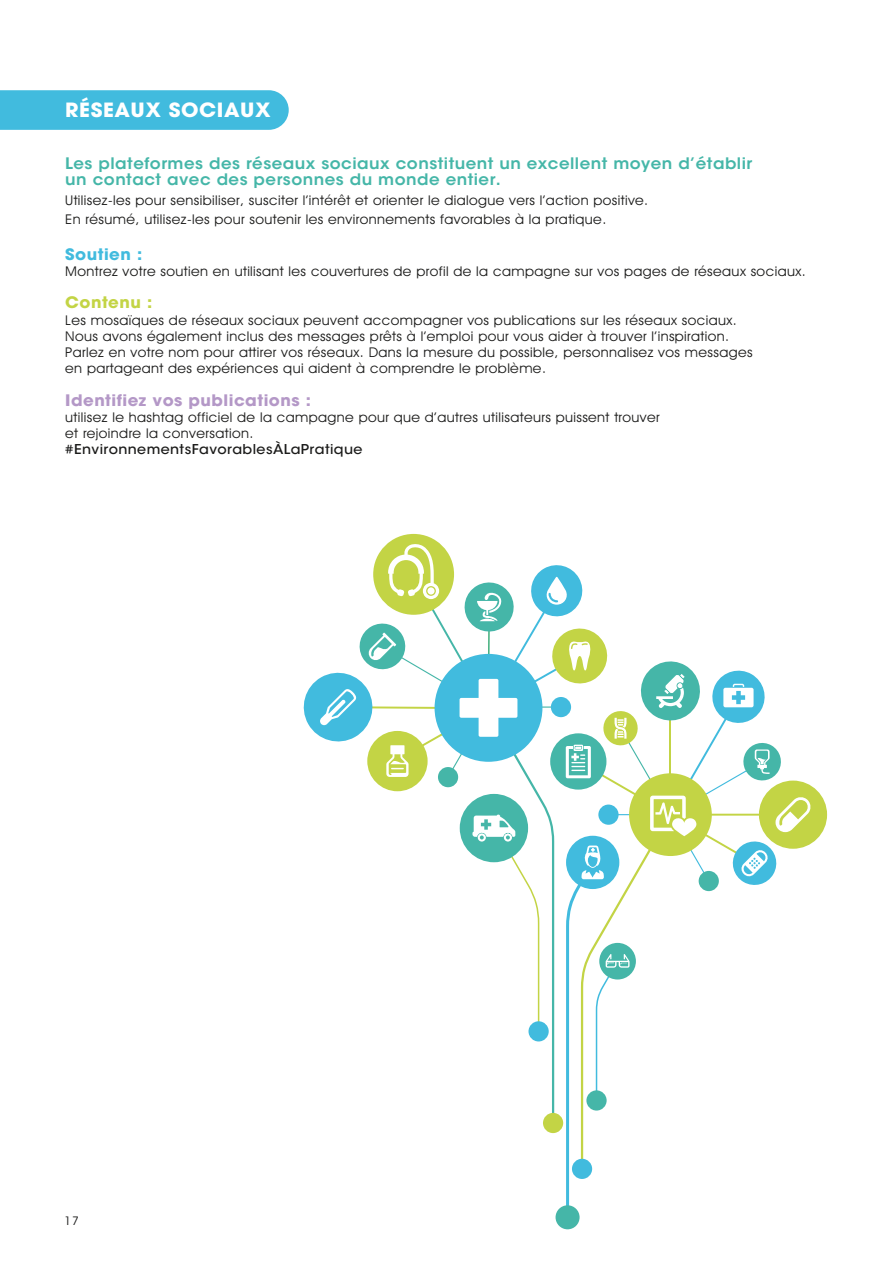
<style>
.page{position:relative;width:893px;height:1263px;background:#fff}
.page>*{position:absolute;margin:0;border:0;box-sizing:border-box;transform-origin:0 0}
.t1{font:700 19.5px "Avant Garde";letter-spacing:.03em;color:#fff;scale:1.05 1}
.t2{font:600 15.75px/16.2px "ITC Avant Garde Std";letter-spacing:.03em;color:#45b6a8;scale:1.05 1}
.t3{font:700 15.75px "Avant Garde";letter-spacing:.03em;color:#b498c7;scale:1.05 1}
.t4{font:700 15.75px "Avant Garde";letter-spacing:.03em;color:#41bbde;scale:1.05 1}
.t5{font:700 15.75px "Avant Garde";letter-spacing:.03em;color:#c3d445;scale:1.05 1}
.t6{font:13.5px/16.2px "Avant Garde IT Cby BT";letter-spacing:.03em;color:#1b1b1a;scale:1.05 1}
.t7{font:500 13.5px "ITC Avant Garde Std";letter-spacing:.03em;color:#1b1b1a;scale:1.05 1}
.t8{font:12px "Avant Garde IT Cby BT";color:#1b1b1a;scale:1.05 1}
</style>
<div class="page">
<div style="left:0;top:90px;width:289px;height:40px;background:#41bbde"></div>
<div style="left:556px;top:1205px;width:24px;height:24px;background:#45b6a8;border-radius:50%"></div>
<div style="left:373px;top:534px;width:81px;height:81px;background:#c3d445;border-radius:50%"></div>
<div style="left:759px;top:780px;width:68px;height:69px;background:#c3d445;border-radius:50%"></div>
<svg style="left:303px;top:543px;width:508px;height:674px"></svg>
<h1 class="t1" style="left:65px;top:97px;width:197px">RÉSEAUX SOCIAUX</h1>
<p class="t2" style="left:65px;top:155px;width:656px">Les plateformes des réseaux sociaux constituent un excellent moyen d’établir un contact avec des personnes du monde entier.</p>
<p class="t6" style="left:65px;top:190px;width:557px;line-height:19.5px">Utilisez-les pour sensibiliser, susciter l’intérêt et orienter le dialogue vers l’action positive.<br>En résumé, utilisez-les pour soutenir les environnements favorables à la pratique.</p>
<p class="t4" style="left:65px;top:244px;width:75px">Soutien :</p>
<p class="t6" style="left:65px;top:263px;width:707px">Montrez votre soutien en utilisant les couvertures de profil de la campagne sur vos pages de réseaux sociaux.</p>
<p class="t5" style="left:65px;top:292px;width:84px">Contenu :</p>
<p class="t6" style="left:65px;top:312px;width:656px">Les mosaïques de réseaux sociaux peuvent accompagner vos publications sur les réseaux sociaux.<br>Nous avons également inclus des messages prêts à l’emploi pour vous aider à trouver l’inspiration.<br>Parlez en votre nom pour attirer vos réseaux. Dans la mesure du possible, personnalisez vos messages en partageant des expériences qui aident à comprendre le problème.</p>
<p class="t3" style="left:65px;top:390px;width:236px">Identifiez vos publications :</p>
<p class="t6" style="left:65px;top:409px;width:568px">utilisez le hashtag officiel de la campagne pour que d’autres utilisateurs puissent trouver et rejoindre la conversation.</p>
<p class="t7" style="left:65px;top:441px;width:285px">#EnvironnementsFavorablesÀLaPratique</p>
<p class="t8" style="left:64px;top:1213px;width:15px">17</p>
</div>
